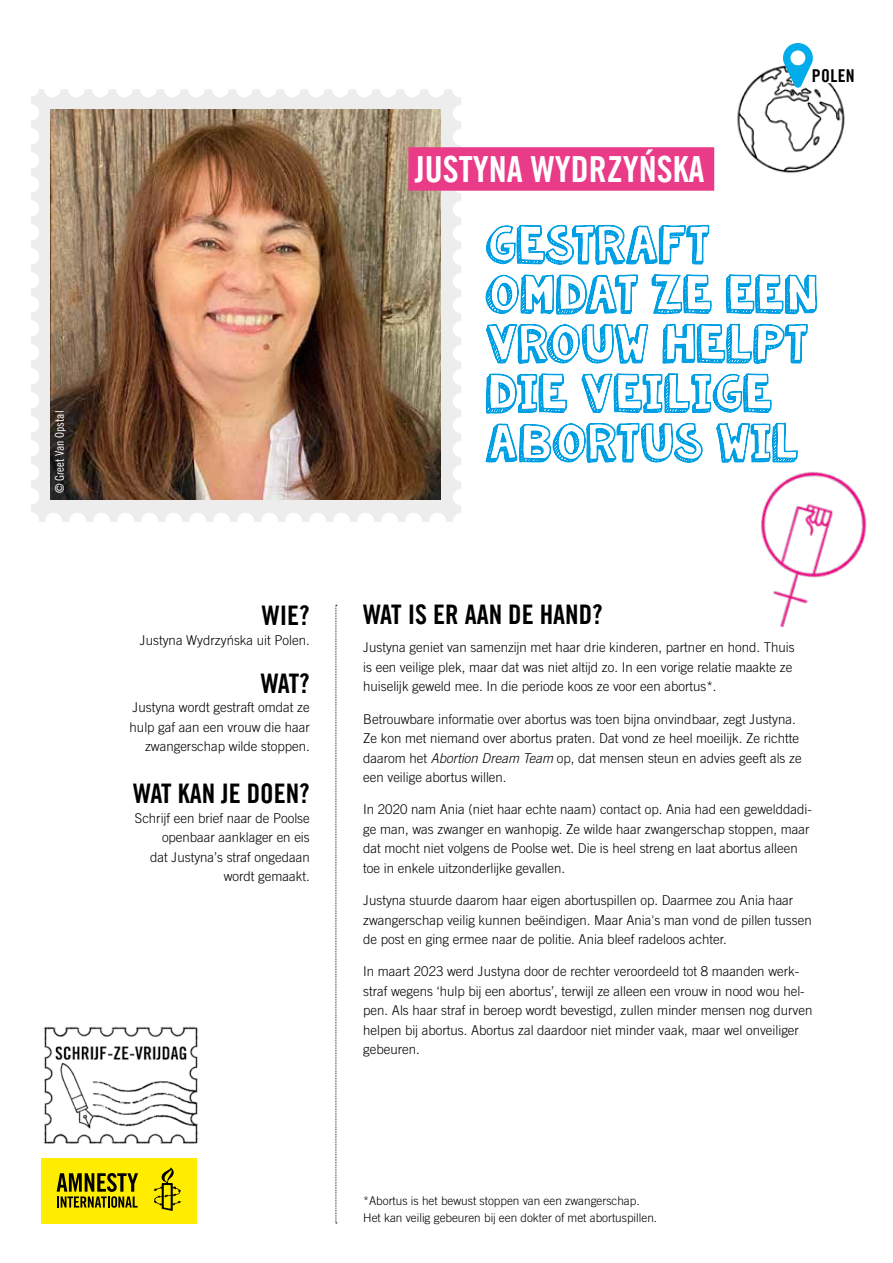
<style>
.page{position:relative;width:893px;height:1263px;background:#fff}
.page>*{position:absolute;margin:0;border:0;box-sizing:border-box;transform-origin:0 0}
.t1{font:36px "Amnesty Trade Gothic Bd Cn 20";color:#fff}
.t2{font:27px "Amnesty Trade Gothic Bd Cn 20";color:#000}
.t3{font:17.7px "Amnesty Trade Gothic Bd Cn 20";letter-spacing:.02em;color:#000}
.t4{font:300 13.5px/19.5px "Amnesty Trade Gothic";color:#000}
.t5{font:300 12px/16.5px "Amnesty Trade Gothic";color:#000}
.t6{font:12px "Amnesty Trade Gothic Cn 18";color:#fff}
.s1{font-style:italic}
</style>
<div class="page">
<svg style="left:336px;top:605px;width:1px;height:618px"></svg>
<div style="left:41px;top:1158px;width:156px;height:65px;background:#ffed00"></div>
<svg style="left:153px;top:1167px;width:28px;height:44px"></svg>
<svg style="left:57px;top:1173px;width:81px;height:35px"></svg>
<img style="left:43px;top:1026px;width:156px;height:118px">
<svg style="left:31px;top:89px;width:430px;height:433px;fill:#ededed"></svg>
<img style="left:50px;top:110px;width:391px;height:390px">
<div style="left:408px;top:147px;width:306px;height:44px;background:#e93b87"></div>
<img style="left:737px;top:66px;width:108px;height:100px">
<div style="left:793px;top:67px;width:81px;height:16px;background:#fff"></div>
<svg style="left:783px;top:43px;width:30px;height:45px"></svg>
<svg style="left:486px;top:384px;width:312px;height:78px"></svg>
<svg style="left:486px;top:345px;width:316px;height:39px"></svg>
<svg style="left:485px;top:121px;width:332px;height:224px"></svg>
<svg style="left:486px;top:121px;width:223px;height:154px"></svg>
<img style="left:730px;top:452px;width:137px;height:176px">
<h1 class="t1" style="left:415px;top:147px;width:291px">JUSTYNA WYDRZYŃSKA</h1>
<h3 class="t3" style="left:812px;top:65px;width:44px">POLEN</h3>
<p class="t6" style="left:53px;top:493px;width:84px;rotate:-90deg">© Greet Van Opstal</p>
<h2 class="t2" style="left:262px;top:599px;width:50px">WIE?</h2>
<p class="t4" style="left:140px;top:630px;width:171px">Justyna Wydrzyńska uit Polen.</p>
<h2 class="t2" style="left:261px;top:666px;width:51px">WAT?</h2>
<p class="t4" style="left:130px;top:697px;width:182px;text-align:right">Justyna wordt gestraft omdat ze hulp gaf aan een vrouw die haar zwangerschap wilde stoppen.</p>
<h2 class="t2" style="left:133px;top:777px;width:178px">WAT KAN JE DOEN?</h2>
<p class="t4" style="left:135px;top:808px;width:176px;text-align:right">Schrijf een brief naar de Poolse openbaar aanklager en eis<br>dat Justyna’s straf ongedaan wordt gemaakt.</p>
<h2 class="t2" style="left:363px;top:598px;width:241px">WAT IS ER AAN DE HAND?</h2>
<p class="t4" style="left:363px;top:638px;width:433px">Justyna geniet van samenzijn met haar drie kinderen, partner en hond. Thuis is een veilige plek, maar dat was niet altijd zo. In een vorige relatie maakte ze huiselijk geweld mee. In die periode koos ze voor een abortus*.</p>
<p class="t4" style="left:363px;top:709px;width:440px">Betrouwbare informatie over abortus was toen bijna onvindbaar, zegt Justyna.<br>Ze kon met niemand over abortus praten. Dat vond ze heel moeilijk. Ze richtte daarom het <span class="s1">Abortion Dream Team</span> op, dat mensen steun en advies geeft als ze een veilige abortus willen.</p>
<p class="t4" style="left:363px;top:800px;width:450px">In 2020 nam Ania (niet haar echte naam) contact op. Ania had een gewelddadi&shy;ge man, was zwanger en wanhopig. Ze wilde haar zwangerschap stoppen, maar dat mocht niet volgens de Poolse wet. Die is heel streng en laat abortus alleen toe in enkele uitzonderlijke gevallen.</p>
<p class="t4" style="left:363px;top:890px;width:450px">Justyna stuurde daarom haar eigen abortuspillen op. Daarmee zou Ania haar zwangerschap veilig kunnen beëindigen. Maar Ania's man vond de pillen tussen de post en ging ermee naar de politie. Ania bleef radeloos achter.</p>
<p class="t4" style="left:363px;top:962px;width:451px">In maart 2023 werd Justyna door de rechter veroordeeld tot 8 maanden werk&shy;straf wegens ‘hulp bij een abortus’, terwijl ze alleen een vrouw in nood wou hel&shy;pen. Als haar straf in beroep wordt bevestigd, zullen minder mensen nog durven helpen bij abortus. Abortus zal daardoor niet minder vaak, maar wel onveiliger gebeuren.</p>
<p class="t5" style="left:363px;top:1192px;width:295px">*Abortus is het bewust stoppen van een zwangerschap.<br>Het kan veilig gebeuren bij een dokter of met abortuspillen.</p>
</div>
